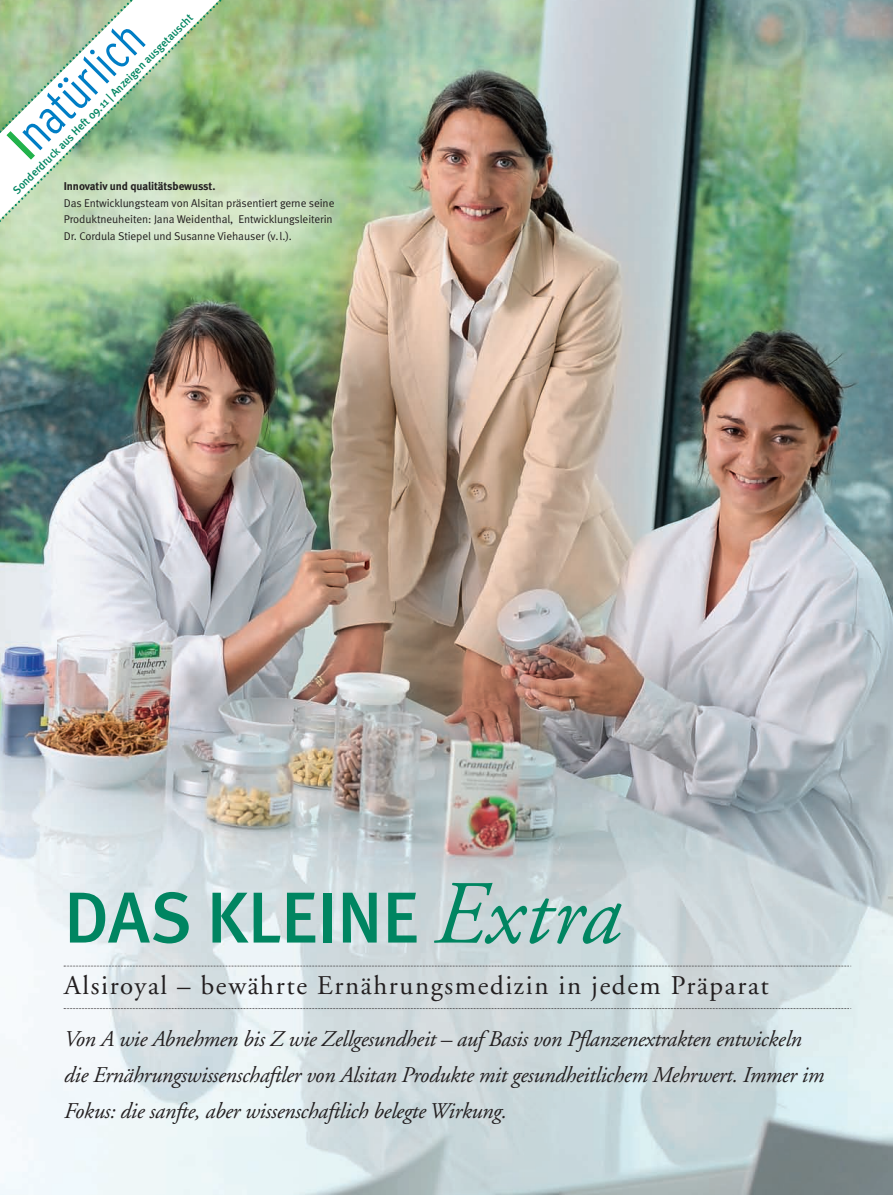
<style>
.page{position:relative;width:893px;height:1195px;background:#fff}
.page>*{position:absolute;margin:0;border:0;box-sizing:border-box;transform-origin:0 0}
.t1{font:500 72px "Meta";color:#008561}
.t2{font:27px "Adobe Garamond LT";letter-spacing:.06em;color:#231f20}
.t3{font:italic 22.5px/36px "Adobe Garamond LT";letter-spacing:-.015em;color:#231f20}
.t4{font:11.25px/16.5px "Meta Normal";letter-spacing:-.005em;color:#231f20}
.t5{font:500 11.25px "Meta";color:#008561}
.t6{font:700 11.25px "Meta";letter-spacing:-.005em;color:#231f20}
.s1{font-family:"Adobe Garamond LT";font-weight:400;font-style:italic;font-size:90px}
</style>
<div class="page">
<img style="left:0;top:0;width:893px;height:1195px">
<svg style="left:64px;top:965px;width:787px;height:1px"></svg>
<svg style="left:64px;top:1008px;width:787px;height:1px"></svg>
<svg style="left:0;top:0;width:259px;height:296px;background:#b8d3aa"></svg>
<svg style="left:2px;top:16px;width:147px;height:146px"></svg>
<p class="t5" style="left:12px;top:189px;width:251px;rotate:-45deg">Sonderdruck aus Heft 09.11 | Anzeigen ausgetauscht</p>
<p class="t6" style="left:64px;top:182px;width:153px">Innovativ und qualitätsbewusst.</p>
<p class="t4" style="left:64px;top:195px;width:272px">Das Entwicklungsteam von Alsitan präsentiert gerne seine<br>Produktneuheiten: Jana Weidenthal, Entwicklungsleiterin<br>Dr. Cordula Stiepel und Susanne Viehauser (v.l.).</p>
<h1 class="t1" style="left:64px;top:891px;width:558px">DAS KLEINE <span class="s1">Extra</span></h1>
<p class="t2" style="left:64px;top:974px;width:706px">Alsiroyal – bewährte Ernährungsmedizin in jedem Präparat</p>
<p class="t3" style="left:64px;top:1023px;width:761px">Von A wie Abnehmen bis Z wie Zellgesundheit – auf Basis von Pflanzenextrakten entwickeln die Ernährungswissenschaftler von Alsitan Produkte mit gesundheitlichem Mehrwert. Immer im<br>Fokus: die sanfte, aber wissenschaftlich belegte Wirkung.</p>
</div>
